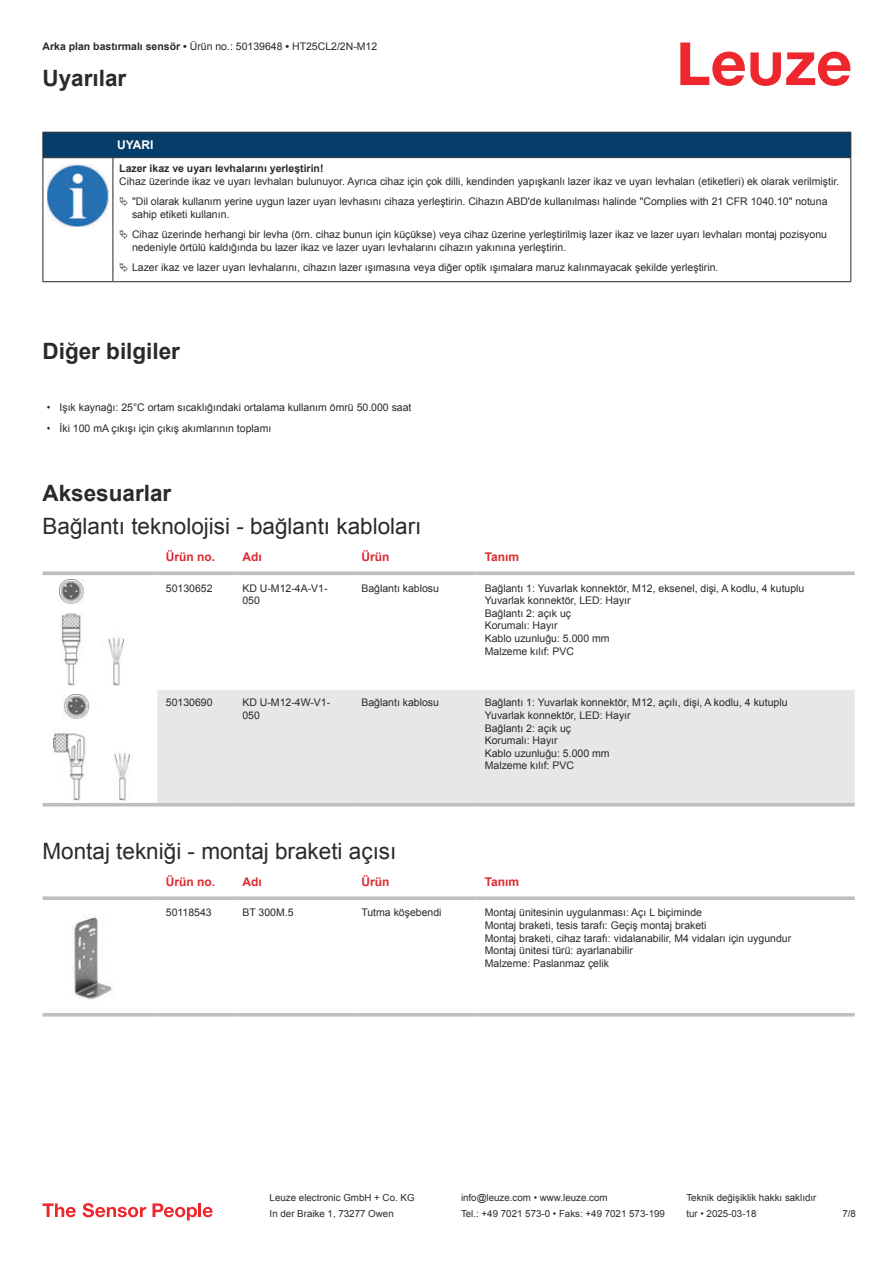
<style>
.page{position:relative;width:893px;height:1263px;background:#fff}
.page>*{position:absolute;margin:0;border:0;box-sizing:border-box;transform-origin:0 0}
.t1{font:22.5px "Arial";color:#2b292a}
.t2{font:700 22.5px "Arial";color:#2b292a}
.t3{font:700 12px "Arial";color:#db2a30}
.t4{font:700 12px "Arial";color:#fff}
.t5{font:10.5px/12.6px "Arial";color:#2b292a}
.t6{font:700 10.5px "Arial";color:#2b292a}
.t7{font:9.75px "Arial";color:#2b292a}
.s1{font-weight:700}
</style>
<div class="page">
<svg style="left:680px;top:43px;width:170px;height:43px"></svg>
<svg style="left:43px;top:737px;width:812px;height:70px"></svg>
<div style="left:157px;top:690px;width:698px;height:113px;background:#e6e7e9"></div>
<svg style="left:43px;top:571px;width:114px;height:4px"></svg>
<svg style="left:157px;top:571px;width:77px;height:4px"></svg>
<svg style="left:234px;top:571px;width:119px;height:4px"></svg>
<svg style="left:353px;top:571px;width:123px;height:4px"></svg>
<svg style="left:476px;top:571px;width:379px;height:4px;background:#c5c7c8"></svg>
<hr style="left:43px;top:803px;width:114px;height:3px;background:#bdbfc1">
<hr style="left:157px;top:803px;width:77px;height:3px;background:#bdbfc1">
<hr style="left:234px;top:803px;width:119px;height:3px;background:#bdbfc1">
<hr style="left:353px;top:803px;width:123px;height:3px;background:#bdbfc1">
<hr style="left:476px;top:803px;width:379px;height:3px;background:#bdbfc1">
<img style="left:59px;top:579px;width:65px;height:107px">
<img style="left:54px;top:694px;width:75px;height:106px">
<svg style="left:43px;top:1016px;width:812px;height:1px"></svg>
<svg style="left:43px;top:896px;width:114px;height:4px"></svg>
<svg style="left:157px;top:896px;width:77px;height:4px"></svg>
<svg style="left:234px;top:896px;width:119px;height:4px"></svg>
<svg style="left:353px;top:896px;width:123px;height:4px"></svg>
<svg style="left:476px;top:896px;width:379px;height:4px;background:#c3c5c7"></svg>
<hr style="left:43px;top:1013px;width:114px;height:3px;background:#bdbfc1">
<hr style="left:157px;top:1013px;width:77px;height:3px;background:#bdbfc1">
<hr style="left:234px;top:1013px;width:119px;height:3px;background:#bdbfc1">
<hr style="left:353px;top:1013px;width:123px;height:3px;background:#bdbfc1">
<hr style="left:476px;top:1013px;width:379px;height:3px;background:#bdbfc1">
<img style="left:72px;top:916px;width:41px;height:84px">
<svg style="left:43px;top:1203px;width:33px;height:14px"></svg>
<svg style="left:83px;top:1203px;width:63px;height:14px"></svg>
<svg style="left:153px;top:1203px;width:44px;height:17px"></svg>
<hr style="left:198px;top:1203px;width:3px;height:14px;background:#ed272d">
<svg style="left:203px;top:1207px;width:10px;height:10px"></svg>
<svg style="left:44px;top:158px;width:806px;height:123px"></svg>
<div style="left:43px;top:132px;width:808px;height:26px;background:#063d69"></div>
<hr style="left:113px;top:157px;width:738px;height:1px;background:#2b292a">
<hr style="left:43px;top:158px;width:1px;height:119px;background:#2b292a">
<hr style="left:113px;top:158px;width:1px;height:119px;background:#2b292a">
<hr style="left:850px;top:158px;width:1px;height:119px;background:#2b292a">
<hr style="left:43px;top:281px;width:70px;height:1px;background:#2b292a">
<hr style="left:113px;top:281px;width:738px;height:1px;background:#2b292a">
<img style="left:47px;top:164px;width:61px;height:63px">
<svg style="left:115px;top:159px;width:734px;height:119px"></svg>
<svg style="left:120px;top:197px;width:8px;height:9px"></svg>
<svg style="left:120px;top:230px;width:8px;height:9px"></svg>
<svg style="left:120px;top:263px;width:8px;height:9px"></svg>
<p class="t5" style="left:43px;top:41px;width:336px"><span class="s1">Arka plan bastırmalı sensör •</span> Ürün no.: 50139648 <span class="s1">•</span> HT25CL2/2N-M12</p>
<h1 class="t2" style="left:43px;top:63px;width:85px">Uyarılar</h1>
<p class="t4" style="left:117px;top:136px;width:38px">UYARI</p>
<p class="t6" style="left:119px;top:161px;width:206px">Lazer ikaz ve uyarı levhalarını yerleştirin!</p>
<p class="t5" style="left:119px;top:171px;width:721px;line-height:20.2px;text-align:center">Cihaz üzerinde ikaz ve uyarı levhaları bulunuyor. Ayrıca cihaz için çok dilli, kendinden yapışkanlı lazer ikaz ve uyarı levhaları (etiketleri) ek olarak verilmiştir. "Dil olarak kullanım yerine uygun lazer uyarı levhasını cihaza yerleştirin. Cihazın ABD'de kullanılması halinde "Complies with 21 CFR 1040.10" notuna</p>
<p class="t5" style="left:132px;top:204px;width:696px;line-height:20.2px">sahip etiketi kullanın.<br>Cihaz üzerinde herhangi bir levha (örn. cihaz bunun için küçükse) veya cihaz üzerine yerleştirilmiş lazer ikaz ve lazer uyarı levhaları montaj pozisyonu</p>
<p class="t5" style="left:132px;top:237px;width:588px;line-height:20.2px">nedeniyle örtülü kaldığında bu lazer ikaz ve lazer uyarı levhalarını cihazın yakınına yerleştirin.<br>Lazer ikaz ve lazer uyarı levhalarını, cihazın lazer ışımasına veya diğer optik ışımalara maruz kalınmayacak şekilde yerleştirin.</p>
<h1 class="t2" style="left:43px;top:335px;width:139px">Diğer bilgiler</h1>
<p class="t5" style="left:47px;top:401px;width:366px">• Işık kaynağı: 25°C ortam sıcaklığındaki ortalama kullanım ömrü 50.000 saat</p>
<p class="t5" style="left:47px;top:421px;width:226px">• İki 100 mA çıkışı için çıkış akımlarının toplamı</p>
<h1 class="t2" style="left:43px;top:477px;width:130px">Aksesuarlar</h1>
<h1 class="t1" style="left:43px;top:511px;width:380px">Bağlantı teknolojisi - bağlantı kabloları</h1>
<p class="t3" style="left:166px;top:548px;width:51px">Ürün no.</p>
<p class="t3" style="left:242px;top:548px;width:21px">Adı</p>
<p class="t3" style="left:361px;top:548px;width:29px">Ürün</p>
<p class="t3" style="left:485px;top:548px;width:36px">Tanım</p>
<p class="t5" style="left:166px;top:582px;width:48px">50130652</p>
<p class="t5" style="left:242px;top:582px;width:87px">KD U-M12-4A-V1-<br>050</p>
<p class="t5" style="left:361px;top:581px;width:79px">Bağlantı kablosu</p>
<p class="t5" style="left:485px;top:581px;width:321px">Bağlantı 1: Yuvarlak konnektör, M12, eksenel, dişi, A kodlu, 4 kutuplu<br>Yuvarlak konnektör, LED: Hayır<br>Bağlantı 2: açık uç<br>Korumalı: Hayır<br>Kablo uzunluğu: 5.000 mm<br>Malzeme kılıf: PVC</p>
<p class="t5" style="left:166px;top:697px;width:48px">50130690</p>
<p class="t5" style="left:242px;top:697px;width:89px">KD U-M12-4W-V1-<br>050</p>
<p class="t5" style="left:361px;top:696px;width:79px">Bağlantı kablosu</p>
<p class="t5" style="left:485px;top:696px;width:304px">Bağlantı 1: Yuvarlak konnektör, M12, açılı, dişi, A kodlu, 4 kutuplu<br>Yuvarlak konnektör, LED: Hayır<br>Bağlantı 2: açık uç<br>Korumalı: Hayır<br>Kablo uzunluğu: 5.000 mm<br>Malzeme kılıf: PVC</p>
<h1 class="t1" style="left:43px;top:836px;width:355px">Montaj tekniği - montaj braketi açısı</h1>
<p class="t3" style="left:166px;top:873px;width:51px">Ürün no.</p>
<p class="t3" style="left:242px;top:873px;width:21px">Adı</p>
<p class="t3" style="left:361px;top:873px;width:29px">Ürün</p>
<p class="t3" style="left:485px;top:873px;width:36px">Tanım</p>
<p class="t5" style="left:166px;top:907px;width:47px">50118543</p>
<p class="t5" style="left:242px;top:907px;width:53px">BT 300M.5</p>
<p class="t5" style="left:361px;top:906px;width:82px">Tutma köşebendi</p>
<p class="t5" style="left:485px;top:906px;width:308px">Montaj ünitesinin uygulanması: Açı L biçiminde<br>Montaj braketi, tesis tarafı: Geçiş montaj braketi<br>Montaj braketi, cihaz tarafı: vidalanabilir, M4 vidaları için uygundur Montaj ünitesi türü: ayarlanabilir<br>Malzeme: Paslanmaz çelik</p>
<p class="t7" style="left:270px;top:1191px;width:146px">Leuze electronic GmbH + Co. KG</p>
<p class="t7" style="left:461px;top:1191px;width:148px">info@leuze.com • www.leuze.com</p>
<p class="t7" style="left:686px;top:1191px;width:132px">Teknik değişiklik hakkı saklıdır</p>
<p class="t7" style="left:270px;top:1207px;width:126px">In der Braike 1, 73277 Owen</p>
<p class="t7" style="left:461px;top:1207px;width:205px">Tel.: +49 7021 573-0 • Faks: +49 7021 573-199</p>
<p class="t7" style="left:686px;top:1207px;width:72px">tur • 2025-03-18</p>
<p class="t7" style="left:842px;top:1210px;width:15px">7 /8</p>
</div>
